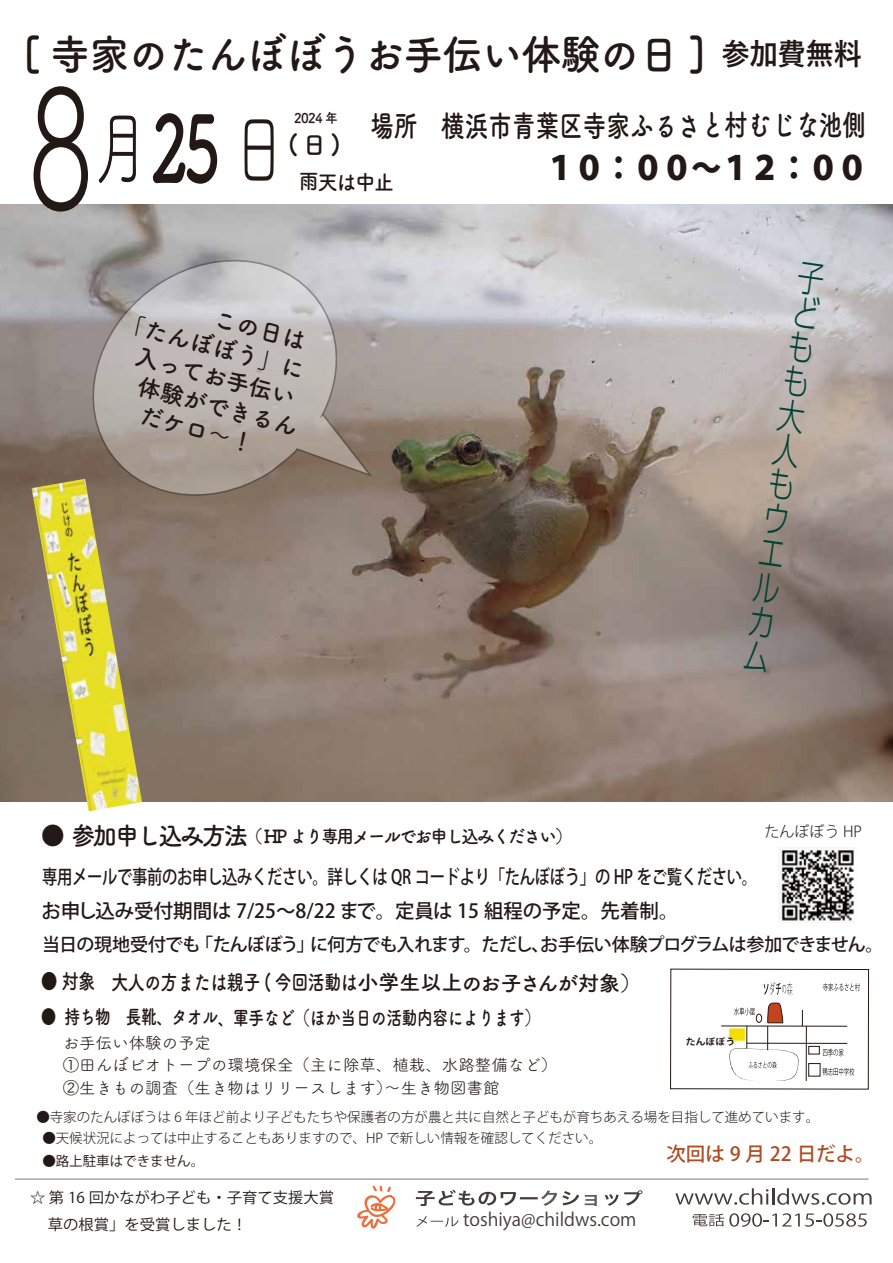
<style>
.page{position:relative;width:893px;height:1263px;background:#fff}
.page>*{position:absolute;margin:0;border:0;box-sizing:border-box;transform-origin:0 0}
.t1{font:82.05px "Tsuku B Rd Gothic";color:#221815;scale:.67 1}
.t2{font:700 42px "Tsuku A Rd Gothic";letter-spacing:-.015em;color:#221815;scale:.95 1}
.t3{font:300 36.15px/34.7px "UD Shin Go Pr 6 N";color:#004335;text-align:justify;scale:.75 1}
.t4{font:800 33px "Koz Go Pr 6 N";letter-spacing:-.04em;color:#221815;scale:.92 1}
.t5{font:700 30px "Tsuku B Rd Gothic";letter-spacing:-.005em;color:#221815;scale:.79 1}
.t6{font:700 25.2px "Tsuku B Rd Gothic";color:#221815}
.t7{font:700 23.7px "Tsuku A Rd Gothic";color:#221815}
.t8{font:700 21px "Tsuku A Rd Gothic";letter-spacing:-.025em;color:#221815;scale:.8 1}
.t9{font:700 21px "Tsuku A Rd Gothic";letter-spacing:-.025em;color:#221815;scale:.95 1}
.t10{font:500 19.5px/34.2px "Koz Go Pr 6 N";letter-spacing:-.02em;color:#221815;scale:.79 1}
.t11{font:700 19.5px "Tsuku A Rd Gothic";letter-spacing:-.025em;color:#221815;scale:.8 1}
.t12{font:500 19.5px "Koz Go Pr 6 N";color:#b04b22}
.t13{font:500 18px "Koz Go Pr 6 N";letter-spacing:-.045em;color:#221815}
.t14{font:700 18px "Tsuku B Rd Gothic";letter-spacing:-.1em;color:#221815;scale:.96 1}
.t15{font:18px "Koz Go Pr 6 N";color:#221815}
.t16{font:16.5px/22.5px "Tsuku A Rd Gothic";color:#221815}
.t17{font:15px/26.1px "Koz Go Pr 6 N";color:#221815}
.t18{font:300 15px "Koz Go Pr 6 N";color:#221815}
.t19{font:300 13.5px "Koz Go Pr 6 N";color:#221815}
.t20{font:13.5px "Koz Go Pr 6 N";color:#221815}
.t21{font:700 13.5px "Tsuku A Rd Gothic";color:#221815;scale:.95 1}
.t22{font:700 9px "Koz Go Pr 6 N";color:#221815;scale:1.09 1}
.s1{font-family:"Yu Go";font-size:30px}
.s2{font-size:168px}
.s3{font-weight:700;font-size:91.5px}
.s4{font-size:25.2px}
</style>
<div class="page">
<img style="left:0;top:204px;width:893px;height:597px">
<img style="left:32px;top:479px;width:110px;height:332px">
<svg style="left:92px;top:260px;width:281px;height:236px;background:#b0a8a4"></svg>
<div style="left:670px;top:969px;width:199px;height:120px;border:1px solid #221815"></div>
<hr style="left:721px;top:1025px;width:126px;height:1px;background:#221815">
<hr style="left:806px;top:1026px;width:1px;height:55px;background:#221815">
<hr style="left:747px;top:1043px;width:100px;height:1px;background:#221815">
<div style="left:808px;top:1046px;width:12px;height:8px;border:1px solid #221815"></div>
<div style="left:808px;top:1063px;width:12px;height:13px;border:1px solid #221815"></div>
<svg style="left:823px;top:1049px;width:21px;height:7px"></svg>
<svg style="left:823px;top:983px;width:37px;height:8px"></svg>
<svg style="left:823px;top:1068px;width:31px;height:7px"></svg>
<svg style="left:729px;top:982px;width:74px;height:99px"></svg>
<div style="left:729px;top:1028px;width:16px;height:13px;background:#f5dd00"></div>
<svg style="left:416px;top:1190px;width:163px;height:16px"></svg>
<svg style="left:585px;top:1195px;width:12px;height:11px"></svg>
<svg style="left:605px;top:1190px;width:37px;height:16px"></svg>
<svg style="left:675px;top:1188px;width:197px;height:17px"></svg>
<svg style="left:416px;top:1216px;width:42px;height:11px"></svg>
<svg style="left:693px;top:1213px;width:174px;height:14px"></svg>
<svg style="left:357px;top:1185px;width:39px;height:44px"></svg>
<hr style="left:15px;top:1178px;width:853px;height:2px;background:#a6a7a7">
<img style="left:781px;top:850px;width:73px;height:71px">
<h2 class="t2" style="left:23px;top:21px;width:885px">[ 寺家のたんぼぼうお手伝い体験の日 ] <span class="s1">参加費無料</span></h2>
<h1 class="t1" style="left:28px;top:86px;width:388px"><span class="s2">8</span>月<span class="s3">25</span> 日</h1>
<h3 class="t5" style="left:370px;top:102px;width:629px">場所　横浜市青葉区寺家ふるさと村むじな池側</h3>
<p class="t21" style="left:294px;top:107px;width:48px">2024 年</p>
<h3 class="t6" style="left:288px;top:125px;width:55px">(日)</h3>
<h3 class="t4" style="left:545px;top:149px;width:352px">１０：００～１２：００</h3>
<h3 class="t9" style="left:299px;top:165px;width:102px">雨天は中止</h3>
<h3 class="t7" style="left:197px;top:294px;width:119px;rotate:15deg">　この日は</h3>
<h3 class="t7" style="left:128px;top:304px;width:189px;rotate:15deg">「たんぼぼう」に</h3>
<h3 class="t7" style="left:141px;top:337px;width:166px;rotate:15deg">入ってお手伝い</h3>
<h3 class="t7" style="left:143px;top:367px;width:166px;rotate:15deg">体験ができるん</h3>
<h3 class="t7" style="left:146px;top:397px;width:119px;rotate:15deg">だケロ～！</h3>
<h3 class="t3" style="left:799px;top:258px;width:27px;rotate:8deg">子どもも大人もウエルカム</h3>
<p class="t18" style="left:764px;top:823px;width:99px">たんぼぼう HP</p>
<h3 class="t14" style="left:41px;top:822px;width:555px"><span class="s4">● 参加申し込み方法</span>（ HP より専用メールでお申し込みください）</h3>
<h3 class="t10" style="left:42px;top:860px;width:907px">専用メールで事前のお申し込みください。詳しくは QR コードより「たんぼぼう」の HP をご覧ください。お申し込み受付期間は 7/25～8/22 まで。定員は 15 組程の予定。先着制。</h3>
<h3 class="t13" style="left:42px;top:934px;width:843px">当日の現地受付でも「たんぼぼう」に何方でも入れます。ただし、お手伝い体験プログラムは参加できません。</h3>
<h3 class="t8" style="left:41px;top:966px;width:752px">● 対象　大人の方または親子 ( 今回活動は小学生以上のお子さんが対象）</h3>
<h3 class="t11" style="left:41px;top:1002px;width:626px">● 持ち物　長靴、タオル、軍手など（ほか当日の活動内容によります）</h3>
<p class="t16" style="left:63px;top:1030px;width:496px">お手伝い体験の予定<br>①田んぼビオトープの環境保全（主に除草、植栽、水路整備など）<br>②生きもの調査（生き物はリリースします）～生き物図書館</p>
<p class="t19" style="left:42px;top:1131px;width:561px">●天候状況によっては中止することもありますので、HP で新しい情報を確認してください。</p>
<p class="t20" style="left:42px;top:1153px;width:163px">●路上駐車はできません。</p>
<h3 class="t12" style="left:666px;top:1142px;width:210px">次回は 9 月 22 日だよ。</h3>
<p class="t22" style="left:686px;top:1036px;width:47px">たんぼぼう</p>
<p class="t19" style="left:36px;top:1110px;width:784px">●寺家のたんぼぼうは 6 年ほど前より子どもたちや保護者の方が農と共に自然と子どもが育ちあえる場を目指して進めています。</p>
<p class="t17" style="left:48px;top:1185px;width:288px;text-indent:-18px">☆ 第 16 回かながわ子ども・子育て支援大賞草の根賞」を受賞しました！</p>
<h3 class="t15" style="left:463px;top:1209px;width:175px">toshiya@childws.com</h3>
</div>
